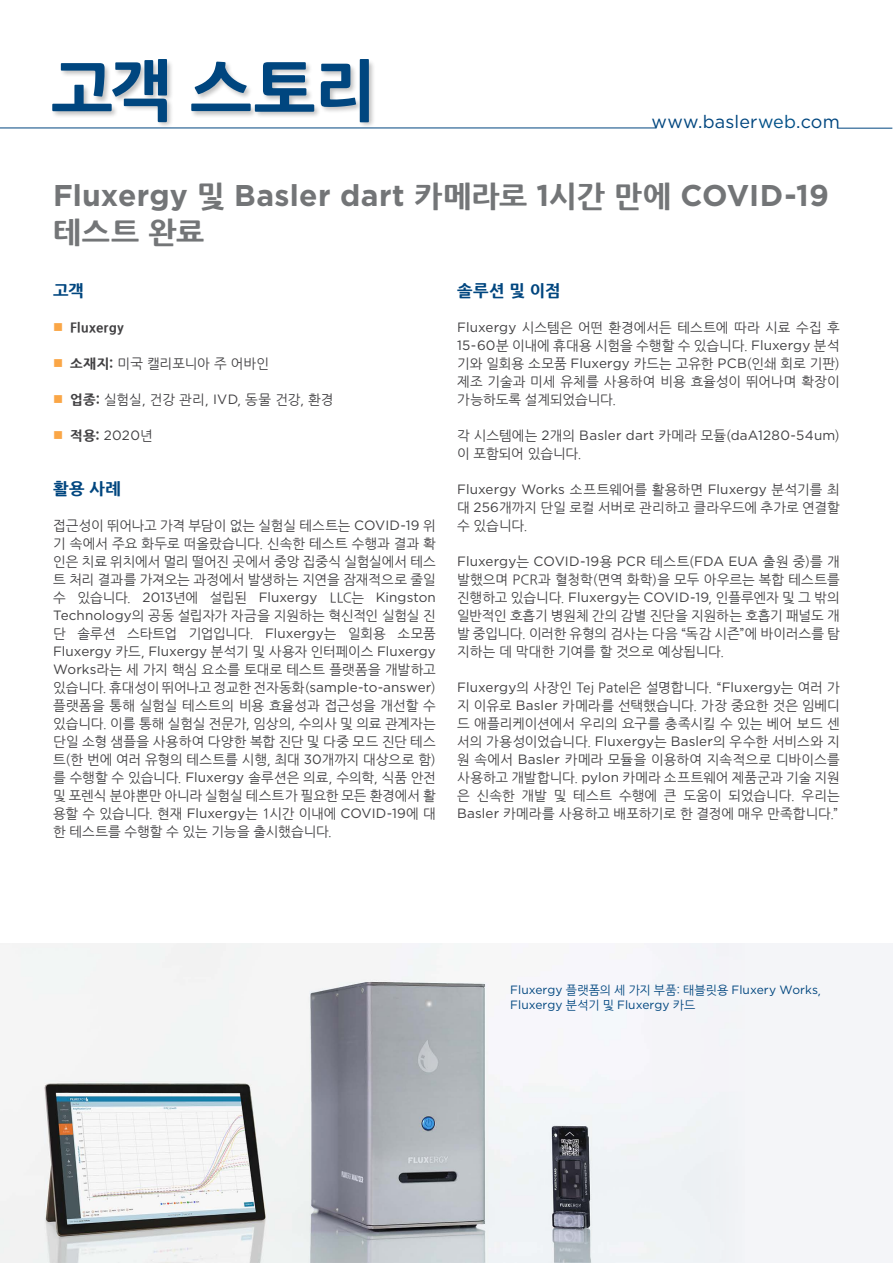
<style>
.page{position:relative;width:893px;height:1263px;background:#fff}
.page>*{position:absolute;margin:0;border:0;box-sizing:border-box;transform-origin:0 0}
.t1{font:800 66px "Nanum Gothic";color:#00467f}
.t2{font:700 30px "Gotham";letter-spacing:.01em;color:#737577}
.t3{font:800 30px "Nanum Gothic";color:#737577}
.t4{font:18px "Gotham";letter-spacing:.01em;color:#00467f}
.t5{font:800 16.5px "Nanum Gothic";letter-spacing:.025em;color:#00467f}
.t6{font:13.5px/18px "Nanum Gothic";letter-spacing:-.005em;color:#414042;text-align:justify}
.t7{font:13.5px "Gotham";letter-spacing:.005em;color:#414042}
.t8{font:800 13.5px "Nanum Gothic";letter-spacing:.015em;color:#414042}
.t9{font:12px/15px "Gotham";color:#00467f}
.s1{color:#005188}
.s2{font-family:"Nanum Gothic";font-weight:800}
.s3{font-weight:800}
.s4{font-family:"Gotham"}
.s5{font-family:"Nanum Gothic"}
</style>
<div class="page">
<hr style="left:837px;top:128px;width:55px;height:1px;background:#00467f">
<hr style="left:0;top:128px;width:657px;height:1px;background:#00467f">
<div style="left:51px;top:59px;width:325px;height:69px;background:#000;opacity:.25"></div>
<div style="left:0;top:944px;width:893px;height:319px;background:#f4f5f8"></div>
<img style="left:44px;top:982px;width:548px;height:281px">
<h1 class="t1" style="left:51px;top:55px;width:327px">고객 스토리</h1>
<h3 class="t4" style="left:651px;top:110px;width:190px">www.basler<span class="s1">web</span>.com</h3>
<h2 class="t2" style="left:53px;top:175px;width:777px">Fluxergy <span class="s2">및</span> Basler dart <span class="s2">카메라로</span> 1<span class="s2">시간 만에</span> COVID-19</h2>
<h2 class="t3" style="left:53px;top:216px;width:153px">테스트 완료</h2>
<p class="t5" style="left:53px;top:282px;width:32px">고객</p>
<p class="t8" style="left:70px;top:320px;width:55px">Fluxergy</p>
<p class="t6" style="left:70px;top:355px;width:200px"><span class="s3">소재지:</span> 미국 캘리포니아 주 어바인</p>
<p class="t6" style="left:70px;top:391px;width:265px"><span class="s3">업종:</span> 실험실, 건강 관리, <span class="s4">IVD</span>, 동물 건강, 환경</p>
<p class="t7" style="left:70px;top:426px;width:84px"><span class="s2">적용:</span> 2020<span class="s5">년</span></p>
<p class="t5" style="left:53px;top:480px;width:70px">활용 사례</p>
<p class="t6" style="left:53px;top:517px;width:384px">접근성이 뛰어나고 가격 부담이 없는 실험실 테스트는 <span class="s4">COVID-19</span> 위 기 속에서 주요 화두로 떠올랐습니다. 신속한 테스트 수행과 결과 확 인은 치료 위치에서 멀리 떨어진 곳에서 중앙 집중식 실험실에서 테스 트 처리 결과를 가져오는 과정에서 발생하는 지연을 잠재적으로 줄일</p>
<p class="t7" style="left:53px;top:588px;width:384px"><span class="s5">수 있습니다.</span> 2013<span class="s5">년에 설립된</span> Fluxergy <span class="s5">LLC는</span> Kingston</p>
<p class="t6" style="left:53px;top:607px;width:384px"><span class="s4">Technology</span>의 공동 설립자가 자금을 지원하는 혁신적인 실험실 진 단 솔루션 스타트업 기업입니다. <span class="s4">Fluxergy</span>는 일회용 소모품</p>
<p class="t7" style="left:53px;top:642px;width:384px">Fluxergy <span class="s5">카드,</span> Fluxergy <span class="s5">분석기 및 사용자 인터페이스</span> Fluxergy</p>
<p class="t6" style="left:53px;top:661px;width:384px"><span class="s4">Works</span>라는 세 가지 핵심 요소를 토대로 테스트 플랫폼을 개발하고 있습니다. 휴대성이 뛰어나고 정교한 전자동화(<span class="s4">sample-to-answer</span>) 플랫폼을 통해 실험실 테스트의 비용 효율성과 접근성을 개선할 수 있습니다. 이를 통해 실험실 전문가, 임상의, 수의사 및 의료 관계자는 단일 소형 샘플을 사용하여 다양한 복합 진단 및 다중 모드 진단 테스 트(한 번에 여러 유형의 테스트를 시행, 최대 <span class="s4">30</span>개까지 대상으로 함) 를 수행할 수 있습니다. <span class="s4">Fluxergy</span> 솔루션은 의료, 수의학, 식품 안전 및 포렌식 분야뿐만 아니라 실험실 테스트가 필요한 모든 환경에서 활 용할 수 있습니다. 현재 <span class="s4">Fluxergy</span>는 1시간 이내에 <span class="s4">COVID-19</span>에 대 한 테스트를 수행할 수 있는 기능을 출시했습니다.</p>
<p class="t5" style="left:457px;top:282px;width:105px">솔루션 및 이점</p>
<p class="t6" style="left:457px;top:319px;width:384px"><span class="s4">Fluxergy</span> 시스템은 어떤 환경에서든 테스트에 따라 시료 수집 후 <span class="s4">15-60</span>분 이내에 휴대용 시험을 수행할 수 있습니다. <span class="s4">Fluxergy</span> 분석 기와 일회용 소모품 <span class="s4">Fluxergy</span> 카드는 고유한 <span class="s4">PCB</span>(인쇄 회로 기판) 제조 기술과 미세 유체를 사용하여 비용 효율성이 뛰어나며 확장이 가능하도록 설계되었습니다.</p>
<p class="t7" style="left:457px;top:426px;width:384px"><span class="s5">각 시스템에는</span> 2<span class="s5">개의</span> Basler dart <span class="s5">카메라 모듈(</span>daA1280-54um<span class="s5">)</span></p>
<p class="t6" style="left:457px;top:445px;width:126px">이 포함되어 있습니다.</p>
<p class="t7" style="left:457px;top:480px;width:384px">Fluxergy Works <span class="s5">소프트웨어를 활용하면</span> Fluxergy <span class="s5">분석기를 최</span></p>
<p class="t6" style="left:457px;top:499px;width:384px">대 <span class="s4">256</span>개까지 단일 로컬 서버로 관리하고 클라우드에 추가로 연결할 수 있습니다.</p>
<p class="t7" style="left:457px;top:552px;width:384px">Fluxergy<span class="s5">는</span> COVID-19<span class="s5">용</span> PCR <span class="s5">테스트(</span>FDA EUA <span class="s5">출원 중)를 개</span></p>
<p class="t6" style="left:457px;top:571px;width:384px">발했으며 PCR과 혈청학(면역 화학)을 모두 아우르는 복합 테스트를 진행하고 있습니다. <span class="s4">Fluxergy</span>는 <span class="s4">COVID-19</span>, 인플루엔자 및 그 밖의 일반적인 호흡기 병원체 간의 감별 진단을 지원하는 호흡기 패널도 개 발 중입니다. 이러한 유형의 검사는 다음 “독감 시즌”에 바이러스를 탐 지하는 데 막대한 기여를 할 것으로 예상됩니다.</p>
<p class="t6" style="left:457px;top:679px;width:384px"><span class="s4">Fluxergy</span>의 사장인 Tej Patel은 설명합니다. “<span class="s4">Fluxergy</span>는 여러 가 지 이유로 <span class="s4">Basler</span> 카메라를 선택했습니다. 가장 중요한 것은 임베디 드 애플리케이션에서 우리의 요구를 충족시킬 수 있는 베어 보드 센 서의 가용성이었습니다. <span class="s4">Fluxergy</span>는 <span class="s4">Basler</span>의 우수한 서비스와 지 원 속에서 <span class="s4">Basler</span> 카메라 모듈을 이용하여 지속적으로 디바이스를 사용하고 개발합니다. <span class="s4">pylon</span> 카메라 소프트웨어 제품군과 기술 지원 은 신속한 개발 및 테스트 수행에 큰 도움이 되었습니다. 우리는 <span class="s4">Basler</span> 카메라를 사용하고 배포하기로 한 결정에 매우 만족합니다.”</p>
<p class="t9" style="left:510px;top:981px;width:312px">Fluxergy <span class="s5">플랫폼의 세 가지 부품: 태블릿용</span> Fluxery Works<span class="s5">,<br></span>Fluxergy <span class="s5">분석기 및</span> Fluxergy <span class="s5">카드</span></p>
</div>
